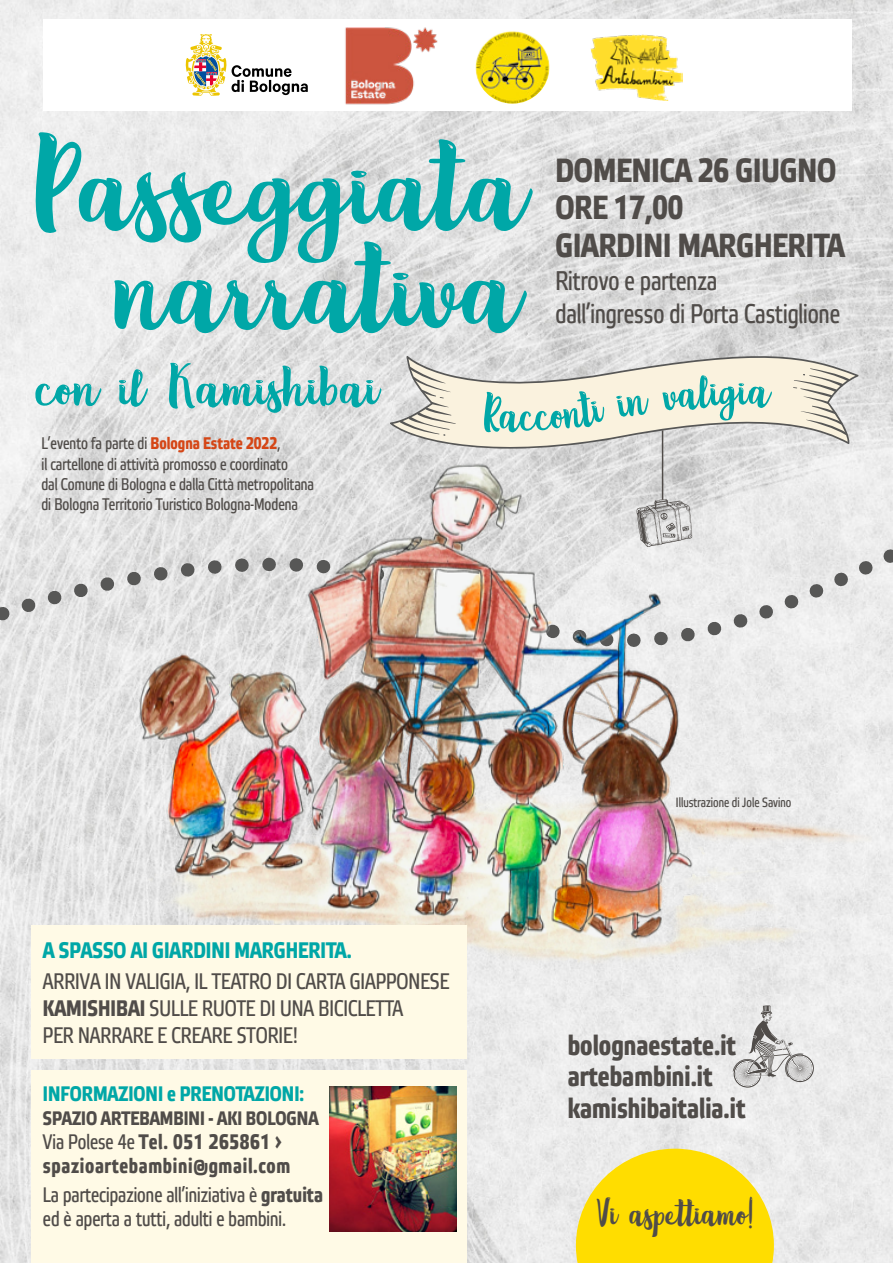
<style>
.page{position:relative;width:893px;height:1263px;background:#fff}
.page>*{position:absolute;margin:0;border:0;box-sizing:border-box;transform-origin:0 0}
.t1{font:160.95px "Lemon Brush Personal Use";color:#00a7a7;scale:1.13 1}
.t2{font:73.2px "Lemon Brush Personal Use";color:#00a7a7;scale:1.13 1}
.t3{font:64.35px "Lemon Brush Personal Use";color:#00a7a7}
.t4{font:48px "Lemon Brush Personal Use";color:#504c49}
.t5{font:700 33.45px/37.5px "Etelka Narrow Text";color:#504c49}
.t6{font:700 28.2px/31.8px "Etelka Narrow Text";color:#504c49}
.t7{font:27px/33px "Etelka Narrow Text";color:#504c49}
.t8{font:22.5px/27px "Etelka Narrow Text";color:#504c49}
.t9{font:700 22.5px "Etelka Narrow Text";color:#00a7a7}
.t10{font:21px/24px "Etelka Narrow Text";color:#504c49}
.t11{font:700 21px/24px "Etelka Narrow Text";letter-spacing:.03em;color:#504c49}
.t12{font:700 21px "Etelka Narrow Text";color:#00a7a7}
.t13{font:700 19.5px "Etelka Narrow Text";color:#504c49}
.t14{font:16.8px/20.2px "Etelka Narrow Text";color:#504c49}
.t15{font:13.5px "Etelka Narrow Text";color:#504c49}
.s1{font-weight:700;color:#d54616}
.s2{font-weight:700}
.s3{font-weight:400}
</style>
<div class="page">
<img style="left:0;top:0;width:893px;height:1263px">
<div style="left:43px;top:19px;width:809px;height:92px;background:#fff"></div>
<svg style="left:0;top:462px;width:133px;height:398px;background:#e2e2e2"></svg>
<svg style="left:858px;top:418px;width:35px;height:310px"></svg>
<svg style="left:0;top:850px;width:1px;height:14px"></svg>
<svg style="left:892px;top:454px;width:1px;height:13px"></svg>
<div style="left:32px;top:1070px;width:435px;height:193px;background:#fffae6"></div>
<img style="left:133px;top:439px;width:739px;height:531px">
<svg style="left:576px;top:1149px;width:198px;height:114px;background:#fbdf2a"></svg>
<svg style="left:733px;top:1005px;width:82px;height:83px;background:#cfcfce"></svg>
<hr style="left:662px;top:430px;width:1px;height:70px;background:#504c49">
<svg style="left:636px;top:499px;width:56px;height:48px;background:#bebdbc"></svg>
<img style="left:591px;top:34px;width:92px;height:66px">
<img style="left:475px;top:31px;width:75px;height:73px">
<svg style="left:185px;top:34px;width:123px;height:62px"></svg>
<img style="left:345px;top:27px;width:93px;height:78px">
<svg style="left:391px;top:459px;width:467px;height:3px"></svg>
<svg style="left:390px;top:346px;width:468px;height:113px;background:#e0ddd7"></svg>
<svg style="left:399px;top:366px;width:57px;height:70px;background:#d8d3c8"></svg>
<svg style="left:793px;top:368px;width:57px;height:68px;background:#d8d3c7"></svg>
<div style="left:32px;top:925px;width:435px;height:134px;background:#fffae6"></div>
<img style="left:330px;top:1086px;width:126px;height:145px">
<div style="left:481px;top:389px;width:170px;height:44px;background:#faf2de"></div>
<div style="left:662px;top:375px;width:79px;height:48px;background:#faf2de"></div>
<svg style="left:748px;top:386px;width:24px;height:23px"></svg>
<h1 class="t1" style="left:25px;top:117px;width:445px">Passeggiata</h1>
<h1 class="t1" style="left:115px;top:219px;width:360px">narrativa</h1>
<h2 class="t2" style="left:35px;top:356px;width:305px">con il Kamishibai</h2>
<p class="t14" style="left:41px;top:434px;width:274px">L’evento fa parte di <span class="s1">Bologna Estate 2022</span>,<br>il cartellone di attività promosso e coordinato<br>dal Comune di Bologna e dalla Città metropolitana di Bologna Territorio Turistico Bologna-Modena</p>
<h3 class="t5" style="left:555px;top:153px;width:291px">DOMENICA 26 GIUGNO<br>ORE 17,00<br>GIARDINI MARGHERITA</h3>
<h3 class="t7" style="left:555px;top:265px;width:286px">Ritrovo e partenza<br>dall’ingresso di Porta Castiglione</h3>
<h3 class="t3" style="left:739px;top:362px;width:11px">i</h3>
<h3 class="t9" style="left:43px;top:937px;width:310px">A SPASSO AI GIARDINI MARGHERITA.</h3>
<h3 class="t8" style="left:43px;top:968px;width:408px">ARRIVA IN VALIGIA, IL TEATRO DI CARTA GIAPPONESE<br><span class="s2">KAMISHIBAI</span> SULLE RUOTE DI UNA BICICLETTA<br>PER NARRARE E CREARE STORIE!</h3>
<p class="t12" style="left:43px;top:1082px;width:263px">INFORMAZIONI e PRENOTAZIONI:</p>
<p class="t13" style="left:43px;top:1107px;width:277px">SPAZIO ARTEBAMBINI - AKI BOLOGNA</p>
<p class="t11" style="left:43px;top:1131px;width:249px"><span class="s3">Via Polese 4e</span> Tel. 051 265861 › spazioartebambini@gmail.com</p>
<p class="t10" style="left:43px;top:1183px;width:281px">La partecipazione all’iniziativa è <span class="s2">gratuita </span>ed è aperta a tutti, adulti e bambini.</p>
<p class="t15" style="left:676px;top:795px;width:117px">Illustrazione di Jole Savino</p>
<h3 class="t6" style="left:568px;top:1030px;width:179px">bolognaestate.it artebambini.it kamishibaitalia.it</h3>
<h3 class="t4" style="left:596px;top:1192px;width:159px">Vi aspettiamo!</h3>
</div>
